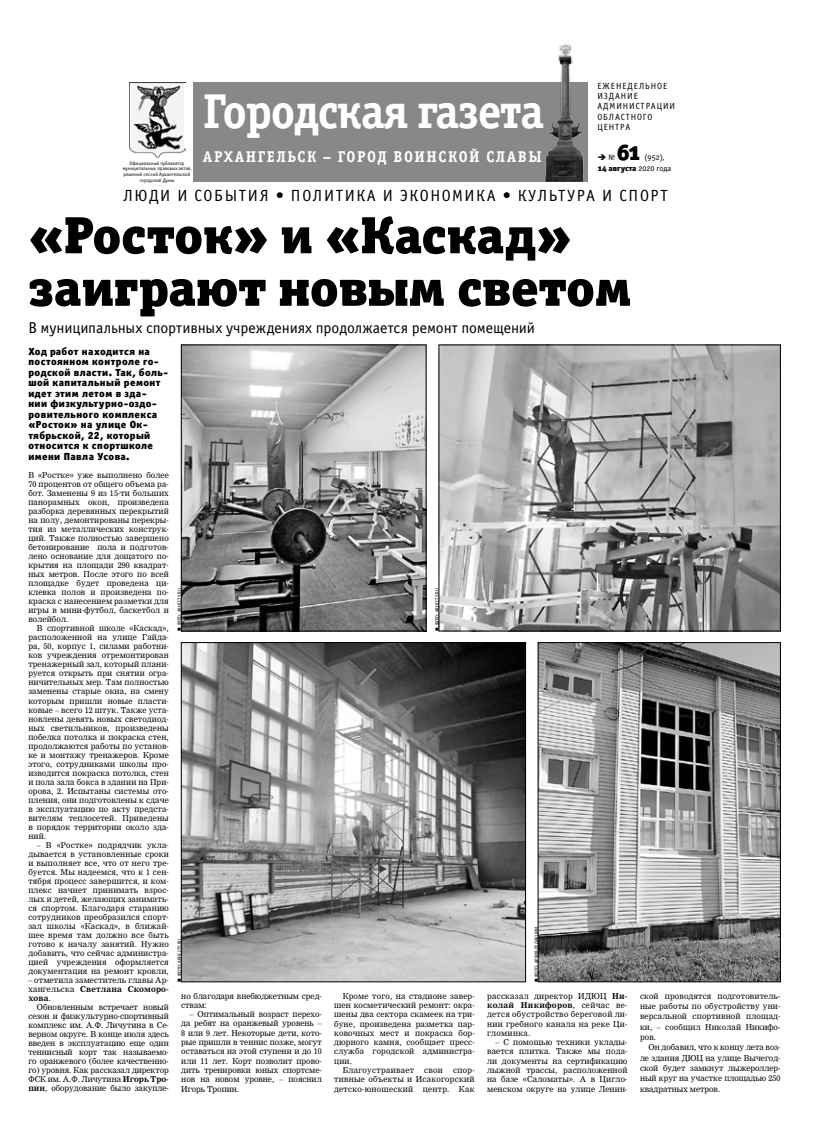
<style>
.page{position:relative;width:823px;height:1134px;background:#fff}
.page>*{position:absolute;margin:0;border:0;box-sizing:border-box;transform-origin:0 0}
.t1{font:52.5px/52.5px "Officina Serif Black OSC";color:#000}
.t2{font:49px "Officina Serif Bold C";letter-spacing:-.03em;color:#fff}
.t3{font:23.1px "Officina Sans Black OSC";color:#000}
.t4{font:16.2px "Officina Sans Book C";letter-spacing:.1em;color:#000}
.t5{font:15.8px "Officina Sans Book OSC";letter-spacing:-.005em;color:#000}
.t6{font:15.7px "Officina Serif Bold C";letter-spacing:.1em;color:#fff}
.t7{font:10.3px/10.5px "Officina Sans Black C";letter-spacing:.045em;color:#000}
.t8{font:8.9px/10.1px "Officina Sans Book C";letter-spacing:.1em;color:#000}
.t9{font:8px/9px "Nimrod Cyr";letter-spacing:.02em;color:#000;text-align:justify}
.t10{font:8px/9.3px "Nimrod Cyr";color:#000}
.t11{font:8px "Officina Sans Black OSC";color:#000}
.t12{font:8px "Officina Sans Book OSC";color:#000}
.t13{font:5.1px/5.9px "Officina Sans Book C";color:#000;text-align:center}
.t14{font:5px "Officina Sans Book OSC";color:#000}
.s1{font-family:"Officina Sans Book OSC"}
.s2{font-weight:700}
</style>
<div class="page">
<div style="left:193px;top:82px;width:395px;height:100px;background:#888"></div>
<img style="left:130px;top:83px;width:56px;height:74px">
<img style="left:545px;top:44px;width:39px;height:138px">
<img style="left:539px;top:644px;width:239px;height:336px">
<div style="left:537px;top:642px;width:243px;height:340px;border:1px solid #000"></div>
<img style="left:183px;top:644px;width:340px;height:336px">
<div style="left:181px;top:642px;width:344px;height:340px;border:1px solid #000"></div>
<img style="left:183px;top:347px;width:241px;height:282px">
<div style="left:181px;top:345px;width:245px;height:286px;border:1px solid #000"></div>
<img style="left:440px;top:347px;width:338px;height:282px">
<p class="t8" style="left:597px;top:81px;width:79px">еженедельное издание администрации областного центра</p>
<h2 class="t2" style="left:203px;top:84px;width:342px">Городская газета</h2>
<h3 class="t6" style="left:203px;top:148px;width:340px">Архангельск – город воинской славы</h3>
<p class="t12" style="left:608px;top:153px;width:8px">№</p>
<h3 class="t3" style="left:617px;top:137px;width:25px">61</h3>
<p class="t12" style="left:644px;top:153px;width:21px">(952),</p>
<p class="t11" style="left:597px;top:163px;width:75px">14 августа <span class="s1">2020 года</span></p>
<p class="t13" style="left:123px;top:160px;width:70px">Официальный публикатор муниципальных правовых актов, решений сессий Архангельской городской Думы</p>
<h3 class="t4" style="left:123px;top:187px;width:545px">люди и события • Политика и экономика • культура и спорт</h3>
<h1 class="t1" style="left:28px;top:209px;width:604px">«Росток» и «Каскад» заиграют новым светом</h1>
<h3 class="t5" style="left:28px;top:319px;width:508px">В муниципальных спортивных учреждениях продолжается ремонт помещений</h3>
<p class="t7" style="left:28px;top:346px;width:141px">Ход работ находится на постоянном контроле го&shy;родской власти. Так, боль&shy;шой капитальный ремонт идет этим летом в зда&shy;нии физкультурно-оздо&shy;ровительного комплекса «Росток» на улице Ок&shy;тябрьской, 22, который относится к спортшколе имени Павла Усова.</p>
<p class="t9" style="left:28px;top:471px;width:142px">В «Ростке» уже выполнено более 70 процентов от общего объема ра&shy;бот. Заменены 9 из 15-ти больших панорамных окон, произведена разборка деревянных перекрытий на полу, демонтированы перекры&shy;тия из металлических конструк&shy;ций. Также полностью завершено бетонирование пола и подготов&shy;лено основание для дощатого по&shy;крытия на площади 290 квадрат&shy;ных метров. После этого по всей площадке будет проведена ци&shy;клевка полов и произведена по&shy;краска с нанесением разметки для игры в мини-футбол, баскетбол и волейбол.</p>
<p class="t9" style="left:28px;top:624px;width:142px;text-indent:9px">В спортивной школе «Каскад», расположенной на улице Гайда&shy;ра, 50, корпус 1, силами работни&shy;ков учреждения отремонтирован тренажерный зал, который плани&shy;руется открыть при снятии огра&shy;ничительных мер. Там полностью заменены старые окна, на смену которым пришли новые пласти&shy;ковые – всего 12 штук. Также уста&shy;новлены девять новых светодиод&shy;ных светильников, произведены побелка потолка и покраска стен, продолжаются работы по установ&shy;ке и монтажу тренажеров. Кроме этого, сотрудниками школы про&shy;изводится покраска потолка, стен и пола зала бокса в здании на При&shy;орова, 2. Испытаны системы ото&shy;пления, они подготовлены к сдаче в эксплуатацию по акту предста&shy;вителям теплосетей. Приведены в порядок территории около зда&shy;ний.</p>
<p class="t9" style="left:28px;top:840px;width:142px;text-indent:9px">– В «Ростке» подрядчик укла&shy;дывается в установленные сроки и выполняет все, что от него тре&shy;буется. Мы надеемся, что к 1 сен&shy;тября процесс завершится, и ком&shy;плекс начнет принимать взрос&shy;лых и детей, желающих занимать&shy;ся спортом. Благодаря старанию сотрудников преобразился спорт&shy;зал школы «Каскад», в ближай&shy;шее время там должно все быть готово к началу занятий. Нужно добавить, что сейчас администра&shy;цией учреждения оформляется документация на ремонт кровли,</p>
<p class="t9" style="left:28px;top:975px;width:142px">– отметила заместитель главы Ар&shy;хангельска <span class="s2">Светлана Скоморо&shy;хова</span>.</p>
<p class="t9" style="left:28px;top:1003px;width:142px;text-indent:9px">Обновленным встречает новый сезон и физкультурно-спортивный комплекс им. А.Ф. Личутина в Се&shy;верном округе. В конце июля здесь введен в эксплуатацию еще один теннисный корт так называемо&shy;го оранжевого (более качественно&shy;го) уровня. Как рассказал директор ФСК им. А.Ф. Личутина <span class="s2">Игорь Тро&shy;пин</span>, оборудование было закупле-</p>
<p class="t14" style="left:177px;top:625px;width:39px;rotate:-90deg">фото: arhcity.ru</p>
<p class="t14" style="left:434px;top:625px;width:39px;rotate:-90deg">фото: arhcity.ru</p>
<p class="t14" style="left:177px;top:976px;width:39px;rotate:-90deg">фото: arhcity.ru</p>
<p class="t14" style="left:533px;top:977px;width:51px;rotate:-90deg">фото: архив редакции</p>
<p class="t10" style="left:181px;top:991px;width:142px">но благодаря внебюджетным сред&shy;ствам:</p>
<p class="t9" style="left:181px;top:1009px;width:142px;line-height:9.3px;text-indent:9px">– Оптимальный возраст перехо&shy;да ребят на оранжевый уровень – 8 или 9 лет. Некоторые дети, кото&shy;рые пришли в теннис позже, могут оставаться на этой ступени и до 10 или 11 лет. Корт позволит прово&shy;дить тренировки юных спортсме&shy;нов на новом уровне, – пояснил Игорь Тропин.</p>
<p class="t9" style="left:342px;top:991px;width:133px">Кроме того, на стадионе завер-</p>
<p class="t9" style="left:334px;top:1000px;width:142px">шен косметический ремонт: окра-</p>
<p class="t9" style="left:334px;top:1010px;width:142px">шены два сектора скамеек на три-</p>
<p class="t9" style="left:334px;top:1019px;width:142px">буне, произведена разметка пар-</p>
<p class="t9" style="left:334px;top:1028px;width:142px">ковочных мест и покраска бор-</p>
<p class="t9" style="left:334px;top:1038px;width:142px">дюрного камня, сообщает пресс-</p>
<p class="t9" style="left:334px;top:1047px;width:142px">служба городской администра-</p>
<p class="t9" style="left:334px;top:1056px;width:19px">ции.</p>
<p class="t9" style="left:342px;top:1065px;width:73px">Благоустраивает</p>
<p class="t9" style="left:424px;top:1065px;width:20px">свои</p>
<p class="t9" style="left:334px;top:1065px;width:142px;line-height:9.3px;text-indent:119px">спор&shy;тивные объекты и Исакогорский детско-юношеский центр. Как</p>
<p class="t9" style="left:487px;top:991px;width:142px;line-height:9.3px">рассказал директор ИДЮЦ <span class="s2">Ни&shy;колай Никифоров</span>, сейчас ве&shy;дется обустройство береговой ли&shy;нии гребного канала на реке Ци&shy;гломинка.</p>
<p class="t9" style="left:487px;top:1037px;width:142px;line-height:9.3px;text-indent:9px">– С помощью техники уклады&shy;вается плитка. Также мы пода&shy;ли документы на сертификацию лыжной трассы, расположенной на базе «Саломаты». А в Цигло&shy;менском округе на улице Ленин-</p>
<p class="t9" style="left:639px;top:990px;width:142px;line-height:10.3px">ской проводятся подготовитель&shy;ные работы по обустройству уни&shy;версальной спортивной площад&shy;ки, – сообщил Николай Никифо&shy;ров.</p>
<p class="t9" style="left:639px;top:1042px;width:142px;line-height:10.3px;text-indent:9px">Он добавил, что к концу лета воз&shy;ле здания ДЮЦ на улице Вычегод&shy;ской будет замкнут лыжероллер&shy;ный круг на участке площадью 250 квадратных метров.</p>
</div>
